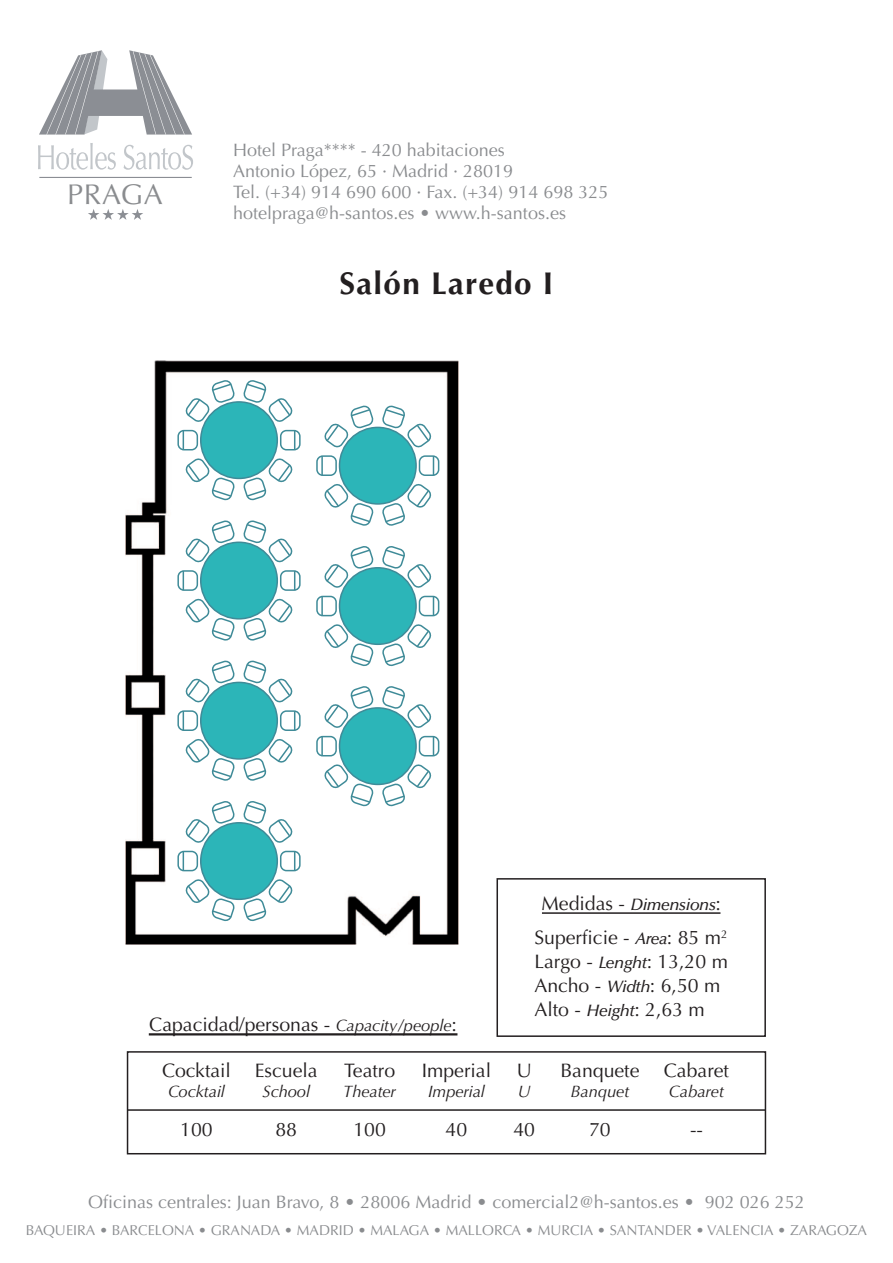
<style>
.page{position:relative;width:893px;height:1263px;background:#fff}
.page>*{position:absolute;margin:0;border:0;box-sizing:border-box;transform-origin:0 0}
.t1{font:700 31.5px "Optima";letter-spacing:.04em;color:#231f20}
.t2{font:28.5px "Optima";letter-spacing:.03em;color:#8a8c8f}
.t3{font:19.5px/24px "Optima";color:#231f20}
.t4{font:18px/21px "Optima";color:#8a8c8f}
.t5{font:italic 16.5px "Optima";letter-spacing:-.005em;color:#231f20}
.t6{font:italic 500 16.5px "Optima";letter-spacing:-.035em;color:#231f20}
.t7{font:14.25px "Optima";color:#8a8c8f}
.s1{font-weight:400;font-style:normal;font-size:19.5px}
.s2{font-weight:500;font-style:italic;font-size:16.5px}
.s3{font-style:italic;font-size:16.5px}
</style>
<div class="page">
<img style="left:126px;top:360px;width:332px;height:584px">
<div style="left:201px;top:402px;width:76px;height:76px;background:#2cb5b8;border-radius:50%"></div>
<div style="left:200px;top:401px;width:78px;height:78px;border:2px solid #3f8b98;border-radius:50%"></div>
<svg style="left:184px;top:379px;width:52px;height:44px"></svg>
<svg style="left:242px;top:457px;width:52px;height:44px"></svg>
<svg style="left:243px;top:380px;width:50px;height:44px"></svg>
<svg style="left:185px;top:456px;width:50px;height:44px"></svg>
<div style="left:280px;top:430px;width:21px;height:20px;border:2px solid #3f8b98;border-radius:6px"></div>
<svg style="left:294px;top:431px;width:1px;height:19px"></svg>
<div style="left:177px;top:430px;width:21px;height:20px;border:2px solid #3f8b98;border-radius:6px"></div>
<svg style="left:183px;top:431px;width:1px;height:19px"></svg>
<div style="left:339px;top:427px;width:77px;height:77px;background:#2cb5b8;border-radius:50%"></div>
<div style="left:339px;top:427px;width:78px;height:78px;border:2px solid #3f8b98;border-radius:50%"></div>
<svg style="left:323px;top:405px;width:52px;height:44px"></svg>
<svg style="left:380px;top:482px;width:53px;height:45px"></svg>
<svg style="left:382px;top:405px;width:49px;height:44px"></svg>
<svg style="left:324px;top:482px;width:49px;height:44px"></svg>
<div style="left:419px;top:455px;width:20px;height:21px;border:2px solid #3f8b98;border-radius:6px"></div>
<svg style="left:433px;top:456px;width:1px;height:19px"></svg>
<div style="left:316px;top:455px;width:21px;height:21px;border:2px solid #3f8b98;border-radius:6px"></div>
<svg style="left:321px;top:456px;width:2px;height:19px"></svg>
<div style="left:201px;top:542px;width:76px;height:77px;background:#2cb5b8;border-radius:50%"></div>
<div style="left:200px;top:542px;width:78px;height:78px;border:2px solid #3f8b98;border-radius:50%"></div>
<svg style="left:184px;top:520px;width:52px;height:44px"></svg>
<svg style="left:242px;top:597px;width:52px;height:44px"></svg>
<svg style="left:243px;top:520px;width:50px;height:44px"></svg>
<svg style="left:185px;top:597px;width:50px;height:44px"></svg>
<div style="left:280px;top:570px;width:21px;height:21px;border:2px solid #3f8b98;border-radius:6px"></div>
<svg style="left:294px;top:571px;width:1px;height:19px"></svg>
<div style="left:177px;top:570px;width:21px;height:21px;border:2px solid #3f8b98;border-radius:6px"></div>
<svg style="left:183px;top:571px;width:1px;height:19px"></svg>
<div style="left:339px;top:568px;width:77px;height:76px;background:#2cb5b8;border-radius:50%"></div>
<div style="left:339px;top:567px;width:78px;height:78px;border:2px solid #3f8b98;border-radius:50%"></div>
<svg style="left:323px;top:545px;width:52px;height:44px"></svg>
<svg style="left:380px;top:623px;width:53px;height:44px"></svg>
<svg style="left:382px;top:546px;width:49px;height:44px"></svg>
<svg style="left:324px;top:622px;width:49px;height:44px"></svg>
<div style="left:419px;top:596px;width:20px;height:20px;border:2px solid #3f8b98;border-radius:6px"></div>
<svg style="left:433px;top:596px;width:1px;height:20px"></svg>
<div style="left:316px;top:596px;width:21px;height:20px;border:2px solid #3f8b98;border-radius:6px"></div>
<hr style="left:321px;top:596px;width:2px;height:20px;background:#3f8b98">
<div style="left:201px;top:682px;width:76px;height:77px;background:#2cb5b8;border-radius:50%"></div>
<div style="left:200px;top:682px;width:78px;height:78px;border:2px solid #3f8b98;border-radius:50%"></div>
<svg style="left:184px;top:660px;width:52px;height:44px"></svg>
<svg style="left:242px;top:737px;width:52px;height:45px"></svg>
<svg style="left:243px;top:660px;width:50px;height:44px"></svg>
<svg style="left:185px;top:737px;width:50px;height:44px"></svg>
<div style="left:280px;top:710px;width:21px;height:21px;border:2px solid #3f8b98;border-radius:6px"></div>
<svg style="left:294px;top:711px;width:1px;height:19px"></svg>
<div style="left:177px;top:710px;width:21px;height:21px;border:2px solid #3f8b98;border-radius:6px"></div>
<svg style="left:183px;top:711px;width:1px;height:19px"></svg>
<div style="left:339px;top:708px;width:77px;height:76px;background:#2cb5b8;border-radius:50%"></div>
<div style="left:339px;top:707px;width:78px;height:78px;border:2px solid #3f8b98;border-radius:50%"></div>
<svg style="left:323px;top:685px;width:52px;height:44px"></svg>
<svg style="left:380px;top:763px;width:53px;height:44px"></svg>
<svg style="left:382px;top:686px;width:49px;height:44px"></svg>
<svg style="left:324px;top:762px;width:49px;height:44px"></svg>
<div style="left:419px;top:736px;width:20px;height:20px;border:2px solid #3f8b98;border-radius:6px"></div>
<svg style="left:433px;top:737px;width:1px;height:19px"></svg>
<div style="left:316px;top:736px;width:21px;height:20px;border:2px solid #3f8b98;border-radius:6px"></div>
<svg style="left:321px;top:737px;width:2px;height:19px"></svg>
<div style="left:201px;top:823px;width:76px;height:76px;background:#2cb5b8;border-radius:50%"></div>
<div style="left:200px;top:822px;width:78px;height:78px;border:2px solid #3f8b98;border-radius:50%"></div>
<svg style="left:184px;top:800px;width:52px;height:44px"></svg>
<svg style="left:242px;top:878px;width:52px;height:44px"></svg>
<svg style="left:243px;top:801px;width:50px;height:44px"></svg>
<svg style="left:185px;top:877px;width:50px;height:44px"></svg>
<div style="left:280px;top:851px;width:21px;height:20px;border:2px solid #3f8b98;border-radius:6px"></div>
<svg style="left:294px;top:851px;width:1px;height:20px"></svg>
<div style="left:177px;top:851px;width:21px;height:20px;border:2px solid #3f8b98;border-radius:6px"></div>
<svg style="left:183px;top:851px;width:1px;height:20px"></svg>
<hr style="left:542px;top:912px;width:178px;height:2px;background:#231f20">
<div style="left:496px;top:878px;width:270px;height:159px;border:2px solid #231f20"></div>
<hr style="left:149px;top:1033px;width:308px;height:3px;background:#231f20">
<div style="left:127px;top:1051px;width:639px;height:103px;border:2px solid #231f20"></div>
<hr style="left:128px;top:1109px;width:637px;height:2px;background:#231f20">
<svg style="left:39px;top:50px;width:153px;height:85px"></svg>
<svg style="left:38px;top:143px;width:155px;height:27px"></svg>
<hr style="left:39px;top:177px;width:153px;height:1px;background:#8b8e94">
<svg style="left:88px;top:209px;width:55px;height:11px"></svg>
<h2 class="t2" style="left:67px;top:178px;width:97px">PRAGA</h2>
<p class="t4" style="left:233px;top:140px;width:377px">Hotel Praga**** - 420 habitaciones<br>Antonio López, 65 · Madrid · 28019<br>Tel. (+34) 914 690 600 · Fax. (+34) 914 698 325 hotelpraga@h-santos.es • www.h-santos.es</p>
<h1 class="t1" style="left:340px;top:265px;width:215px">Salón Laredo I</h1>
<p class="t6" style="left:541px;top:895px;width:181px"><span class="s1">Medidas -</span> Dimensions<span class="s1">:</span></p>
<p class="t3" style="left:534px;top:926px;width:195px">Superficie - <span class="s2">Area</span>: 85 m<sup>2<br></sup>Largo - <span class="s2">Lenght</span>: 13,20 m<br>Ancho - <span class="s2">Width</span>: 6,50 m<br>Alto - <span class="s2">Height</span>: 2,63 m</p>
<p class="t3" style="left:149px;top:1013px;width:309px">Capacidad/personas - <span class="s3">Capacity/people</span>:</p>
<p class="t3" style="left:162px;top:1059px;width:71px">Cocktail</p>
<p class="t5" style="left:168px;top:1082px;width:58px">Cocktail</p>
<p class="t3" style="left:180px;top:1117px;width:34px">100</p>
<p class="t3" style="left:275px;top:1117px;width:23px">88</p>
<p class="t3" style="left:353px;top:1117px;width:34px">100</p>
<p class="t3" style="left:446px;top:1117px;width:23px">40</p>
<p class="t3" style="left:513px;top:1117px;width:23px">40</p>
<p class="t3" style="left:589px;top:1117px;width:23px">70</p>
<p class="t3" style="left:690px;top:1117px;width:14px">--</p>
<p class="t3" style="left:255px;top:1059px;width:64px">Escuela</p>
<p class="t5" style="left:263px;top:1082px;width:49px">School</p>
<p class="t3" style="left:422px;top:1059px;width:71px">Imperial</p>
<p class="t5" style="left:428px;top:1082px;width:58px">Imperial</p>
<p class="t3" style="left:664px;top:1059px;width:67px">Cabaret</p>
<p class="t5" style="left:669px;top:1082px;width:56px">Cabaret</p>
<p class="t3" style="left:344px;top:1059px;width:53px">Teatro</p>
<p class="t5" style="left:343px;top:1082px;width:54px">Theater</p>
<p class="t3" style="left:517px;top:1059px;width:17px">U</p>
<p class="t5" style="left:518px;top:1082px;width:14px">U</p>
<p class="t3" style="left:560px;top:1059px;width:81px">Banquete</p>
<p class="t5" style="left:571px;top:1082px;width:60px">Banquet</p>
<p class="t4" style="left:88px;top:1192px;width:718px">Oficinas centrales: Juan Bravo, 8 • 28006 Madrid • comercial2@h-santos.es • 902 026 252</p>
<p class="t7" style="left:26px;top:1222px;width:843px">BAQUEIRA • BARCELONA • GRANADA • MADRID • MALAGA • MALLORCA • MURCIA • SANTANDER • VALENCIA • ZARAGOZA</p>
</div>
